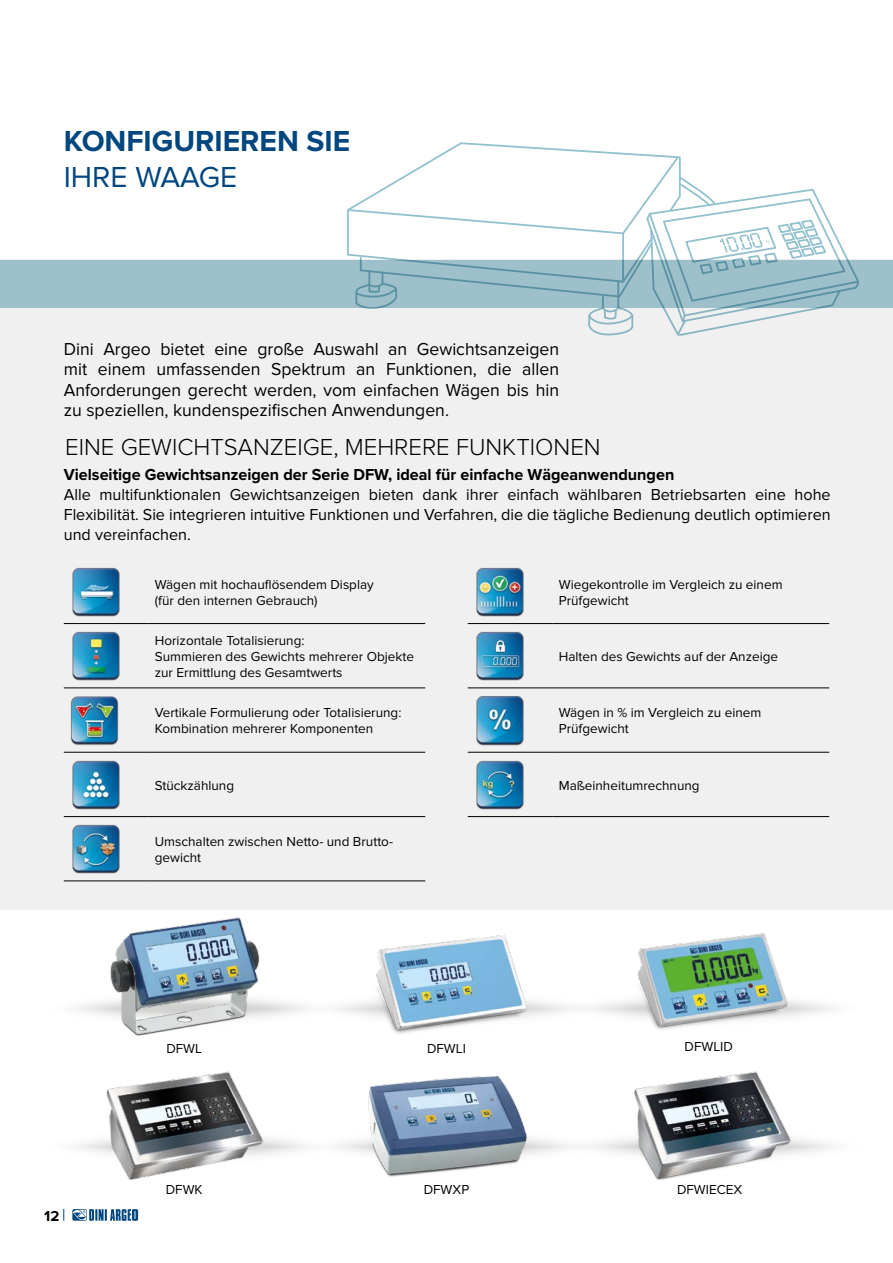
<style>
.page{position:relative;width:893px;height:1263px;background:#fff}
.page>*{position:absolute;margin:0;border:0;box-sizing:border-box;transform-origin:0 0}
.t1{font:700 30px "Proxima Nova";color:#00467f}
.t2{font:30px "Proxima Nova";color:#00467f}
.t3{font:300 24px "Proxima Nova";color:#000}
.t4{font:18px/20.2px "Proxima Nova";color:#000;text-align:justify}
.t5{font:16.5px/19.8px "Proxima Nova";color:#000;text-align:justify}
.t6{font:700 16.5px "Proxima Nova";color:#000}
.t7{font:700 15px "Proxima Nova";color:#000}
.t8{font:13.5px/16.2px "Proxima Nova";color:#000}
</style>
<div class="page">
<svg style="left:63px;top:1209px;width:1px;height:12px"></svg>
<svg style="left:72px;top:1209px;width:66px;height:12px"></svg>
<div style="left:0;top:259px;width:893px;height:651px;background:#f0f0f0"></div>
<svg style="left:45px;top:1126px;width:296px;height:40px"></svg>
<svg style="left:306px;top:1126px;width:296px;height:40px"></svg>
<svg style="left:558px;top:1126px;width:307px;height:40px"></svg>
<svg style="left:45px;top:988px;width:296px;height:40px"></svg>
<svg style="left:306px;top:988px;width:296px;height:40px"></svg>
<svg style="left:558px;top:988px;width:307px;height:40px"></svg>
<div style="left:0;top:260px;width:893px;height:48px;background:#9dc0ca"></div>
<img style="left:102px;top:917px;width:167px;height:119px">
<img style="left:94px;top:1071px;width:175px;height:110px">
<img style="left:364px;top:935px;width:175px;height:99px">
<img style="left:624px;top:933px;width:175px;height:97px">
<img style="left:359px;top:1076px;width:175px;height:101px">
<img style="left:624px;top:1071px;width:175px;height:109px">
<svg style="left:439px;top:142px;width:218px;height:13px"></svg>
<svg style="left:347px;top:155px;width:512px;height:181px"></svg>
<hr style="left:64px;top:623px;width:85px;height:1px;background:#000">
<hr style="left:149px;top:623px;width:276px;height:1px;background:#000">
<hr style="left:64px;top:688px;width:85px;height:1px;background:#000">
<hr style="left:149px;top:688px;width:276px;height:1px;background:#000">
<hr style="left:64px;top:752px;width:85px;height:1px;background:#000">
<hr style="left:149px;top:752px;width:276px;height:1px;background:#000">
<hr style="left:64px;top:816px;width:85px;height:1px;background:#000">
<hr style="left:149px;top:816px;width:276px;height:1px;background:#000">
<hr style="left:64px;top:881px;width:85px;height:1px;background:#000">
<hr style="left:149px;top:881px;width:276px;height:1px;background:#000">
<hr style="left:468px;top:623px;width:85px;height:1px;background:#000">
<hr style="left:553px;top:623px;width:276px;height:1px;background:#000">
<hr style="left:468px;top:688px;width:85px;height:1px;background:#000">
<hr style="left:553px;top:688px;width:276px;height:1px;background:#000">
<hr style="left:468px;top:752px;width:85px;height:1px;background:#000">
<hr style="left:553px;top:752px;width:276px;height:1px;background:#000">
<hr style="left:468px;top:816px;width:85px;height:1px;background:#000">
<hr style="left:553px;top:816px;width:276px;height:1px;background:#000">
<img style="left:72px;top:567px;width:48px;height:50px">
<img style="left:476px;top:567px;width:48px;height:50px">
<img style="left:72px;top:631px;width:48px;height:50px">
<img style="left:476px;top:631px;width:48px;height:50px">
<img style="left:70px;top:696px;width:49px;height:50px">
<img style="left:476px;top:696px;width:48px;height:50px">
<img style="left:72px;top:760px;width:48px;height:50px">
<img style="left:476px;top:760px;width:48px;height:50px">
<img style="left:72px;top:824px;width:48px;height:50px">
<h1 class="t1" style="left:64px;top:119px;width:288px">KONFIGURIEREN SIE</h1>
<h1 class="t2" style="left:64px;top:160px;width:175px">IHRE WAAGE</h1>
<h3 class="t4" style="left:64px;top:339px;width:497px">Dini Argeo bietet eine große Auswahl an Gewichtsanzeigen mit einem umfassenden Spektrum an Funktionen, die allen Anforderungen gerecht werden, vom einfachen Wägen bis hin zu speziellen, kundenspezifischen Anwendungen.</h3>
<h2 class="t3" style="left:65px;top:436px;width:537px">EINE GEWICHTSANZEIGE, MEHRERE FUNKTIONEN</h2>
<p class="t6" style="left:64px;top:462px;width:612px">Vielseitige Gewichtsanzeigen der Serie DFW, ideal für einfache Wägeanwendungen</p>
<p class="t5" style="left:64px;top:485px;width:768px">Alle multifunktionalen Gewichtsanzeigen bieten dank ihrer einfach wählbaren Betriebsarten eine hohe Flexibilität. Sie integrieren intuitive Funktionen und Verfahren, die die tägliche Bedienung deutlich optimieren und vereinfachen.</p>
<p class="t8" style="left:155px;top:576px;width:220px">Wägen mit hochauflösendem Display (für den internen Gebrauch)</p>
<p class="t8" style="left:559px;top:576px;width:225px">Wiegekontrolle im Vergleich zu einem<br>Prüfgewicht</p>
<p class="t8" style="left:155px;top:632px;width:261px">Horizontale Totalisierung:<br>Summieren des Gewichts mehrerer Objekte zur Ermittlung des Gesamtwerts</p>
<p class="t8" style="left:559px;top:649px;width:221px">Halten des Gewichts auf der Anzeige</p>
<p class="t8" style="left:155px;top:705px;width:248px">Vertikale Formulierung oder Totalisierung:<br>Kombination mehrerer Komponenten</p>
<p class="t8" style="left:559px;top:705px;width:204px">Wägen in % im Vergleich zu einem<br>Prüfgewicht</p>
<p class="t8" style="left:155px;top:777px;width:81px">Stückzählung</p>
<p class="t8" style="left:559px;top:777px;width:142px">Maßeinheitumrechnung</p>
<p class="t7" style="left:44px;top:1204px;width:17px">12</p>
<p class="t8" style="left:155px;top:833px;width:240px">Umschalten zwischen Netto- und Brutto&shy;gewicht</p>
<p class="t8" style="left:166px;top:1040px;width:37px">DFWL</p>
<p class="t8" style="left:166px;top:1181px;width:38px">DFWK</p>
<p class="t8" style="left:427px;top:1040px;width:40px">DFWLI</p>
<p class="t8" style="left:685px;top:1038px;width:50px">DFWLID</p>
<p class="t8" style="left:424px;top:1181px;width:47px">DFWXP</p>
<p class="t8" style="left:677px;top:1181px;width:67px">DFWIECEX</p>
</div>
